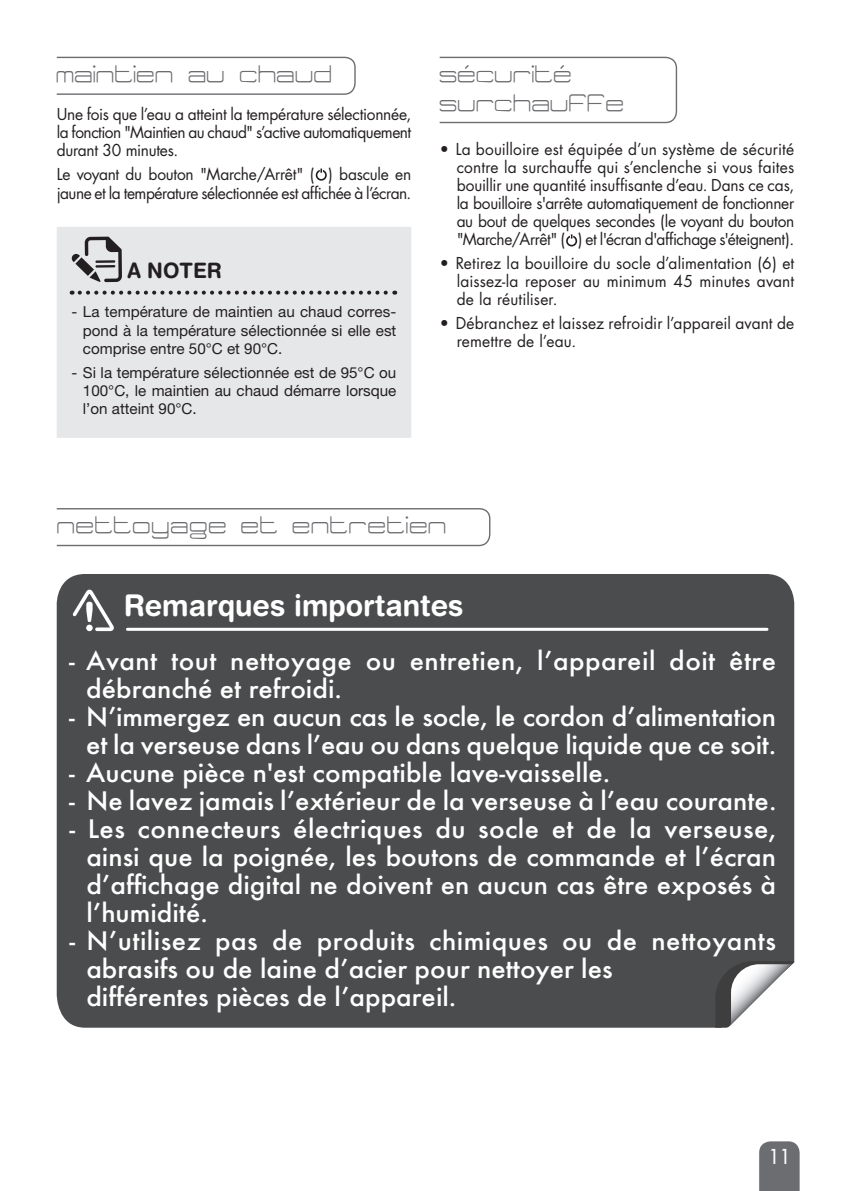
<style>
.page{position:relative;width:851px;height:1191px;background:#fff}
.page>*{position:absolute;margin:0;border:0;box-sizing:border-box;transform-origin:0 0}
.t1{font:700 30px "Helvetica Rounded";color:#fff;scale:.95 1}
.t2{font:500 28px/28px "Futura T";color:#fff;scale:1.05 1}
.t3{font:28px/28.8px "Tidy Curve TV";letter-spacing:-.025em;color:#6c6d70}
.t4{font:700 21.2px "Helvetica Rounded";color:#231f20;scale:.95 1}
.t5{font:20px "Futura";color:#fff;scale:.95 1}
.t6{font:16px/18px "Futura";letter-spacing:-.02em;color:#231f20;text-align:justify}
.t7{font:16px/18px "Futura";letter-spacing:.01em;color:#231f20}
.t8{font:15.2px/18.2px "Helvetica Neue";color:#231f20;text-align:justify}
</style>
<div class="page">
<div style="left:759px;top:1141px;width:40px;height:50px;background:#6c6d70"></div>
<svg style="left:566px;top:234px;width:11px;height:12px"></svg>
<svg style="left:315px;top:169px;width:12px;height:12px"></svg>
<svg style="left:439px;top:56px;width:238px;height:68px"></svg>
<svg style="left:56px;top:56px;width:300px;height:39px"></svg>
<div style="left:57px;top:227px;width:354px;height:211px;background:#e6e7e9"></div>
<svg style="left:71px;top:237px;width:51px;height:45px;background:#a6a5a7"></svg>
<svg style="left:80px;top:291px;width:315px;height:4px"></svg>
<svg style="left:56px;top:508px;width:435px;height:39px"></svg>
<div style="left:57px;top:574px;width:737px;height:453px;background:#4b4c4d"></div>
<svg style="left:715px;top:961px;width:79px;height:66px"></svg>
<svg style="left:70px;top:586px;width:47px;height:47px"></svg>
<hr style="left:127px;top:628px;width:639px;height:3px;background:#fff">
<h2 class="t3" style="left:57px;top:60px;width:278px">maintien au chaud</h2>
<p class="t6" style="left:57px;top:105px;width:356px">Une fois que l’eau a atteint la température sélectionnée, la fonction "Maintien au chaud" s’active automatiquement durant 30 minutes.</p>
<p class="t6" style="left:57px;top:164px;width:356px;line-height:19px">Le voyant du bouton "Marche/Arrêt" ( ) bascule en jaune et la température sélectionnée est affichée à l’écran.</p>
<h3 class="t4" style="left:128px;top:258px;width:93px">A noter</h3>
<p class="t8" style="left:83px;top:303px;width:315px;text-indent:-11px">- La température de maintien au chaud corres&shy;pond à la température sélectionnée si elle est comprise entre 50°C et 90°C.</p>
<p class="t8" style="left:83px;top:363px;width:315px;text-indent:-11px">- Si la température sélectionnée est de 95°C ou 100°C, le maintien au chaud démarre lorsque l’on atteint 90°C.</p>
<h2 class="t3" style="left:439px;top:60px;width:187px">securite surchauffe</h2>
<p class="t6" style="left:456px;top:141px;width:339px;text-indent:-17px">• La bouilloire est équipée d’un système de sécurité contre la surchauffe qui s’enclenche si vous faites bouillir une quantité insuffisante d’eau. Dans ce cas, la bouilloire s'arrête automatiquement de fonctionner au bout de quelques secondes (le voyant du bouton "Marche/Arrêt" ( ) et l'écran d'affichage s'éteignent).</p>
<p class="t6" style="left:456px;top:254px;width:339px;text-indent:-17px">• Retirez la bouilloire du socle d’alimentation (6) et laissez-la reposer au minimum 45 minutes avant de la réutiliser.</p>
<p class="t7" style="left:456px;top:314px;width:339px;text-indent:-17px">• Débranchez et laissez refroidir l’appareil avant de remettre de l’eau.</p>
<h2 class="t3" style="left:57px;top:511px;width:392px">nettoyage et entretien</h2>
<h1 class="t1" style="left:124px;top:587px;width:359px">Remarques importantes</h1>
<h2 class="t2" style="left:86px;top:646px;width:658px;text-indent:-17px">- Avant tout nettoyage ou entretien, l’appareil doit être débranché et refroidi.</h2>
<h2 class="t2" style="left:69px;top:702px;width:674px;text-align:right">- N’immergez en aucun cas le socle, le cordon d’alimentation et la verseuse dans l’eau ou dans quelque liquide que ce soit.</h2>
<h2 class="t2" style="left:69px;top:758px;width:516px">- Aucune pièce n'est compatible lave-vaisselle.</h2>
<h2 class="t2" style="left:69px;top:786px;width:674px">- Ne lavez jamais l’extérieur de la verseuse à l’eau courante.</h2>
<h2 class="t2" style="left:86px;top:814px;width:658px;text-align:justify;text-indent:-17px">- Les connecteurs électriques du socle et de la verseuse, ainsi que la poignée, les boutons de commande et l’écran d’affichage digital ne doivent en aucun cas être exposés à l’humidité.</h2>
<h2 class="t2" style="left:86px;top:926px;width:658px;text-indent:-17px">- N’utilisez pas de produits chimiques ou de nettoyants abrasifs ou de laine d’acier pour nettoyer les<br>différentes pièces de l’appareil.</h2>
<p class="t5" style="left:768px;top:1144px;width:25px">11</p>
</div>
